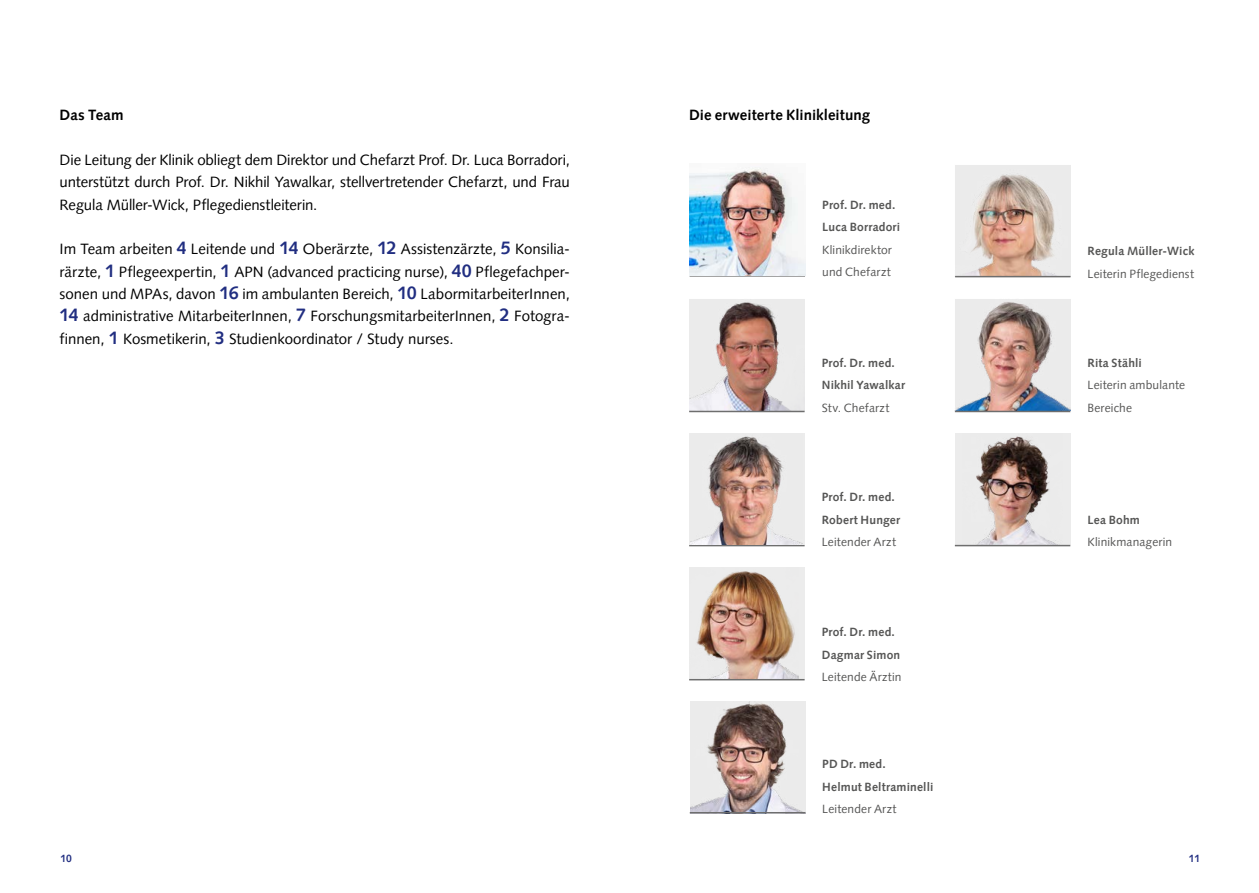
<style>
.page{position:relative;width:1259px;height:893px;background:#fff}
.page>*{position:absolute;margin:0;border:0;box-sizing:border-box;transform-origin:0 0}
.t1{font:15px/22.4px "Syntax LT Pro";letter-spacing:-.005em;color:#000;text-align:justify}
.t2{font:700 15px "Syntax LT Pro";letter-spacing:.005em;color:#000}
.t3{font:700 12px/22.4px "Syntax LT Pro";letter-spacing:.015em;color:#565655}
.t4{font:12px/22.4px "Syntax LT Pro";letter-spacing:.01em;color:#565655}
.t5{font:700 10.5px "Syntax LT Pro";color:#212e81}
.s1{font-weight:700;font-size:18px;color:#212e81}
</style>
<div class="page">
<hr style="left:689px;top:275px;width:116px;height:2px;background:#6e6e6e">
<img style="left:689px;top:167px;width:116px;height:108px">
<hr style="left:689px;top:545px;width:115px;height:1px;background:#6e6e6e">
<div style="left:689px;top:433px;width:115px;height:112px;background:#ececec"></div>
<img style="left:690px;top:436px;width:112px;height:109px">
<img style="left:955px;top:299px;width:115px;height:112px">
<hr style="left:955px;top:411px;width:115px;height:1px;background:#6e6e6e">
<img style="left:689px;top:299px;width:115px;height:112px">
<hr style="left:689px;top:411px;width:115px;height:1px;background:#6e6e6e">
<div style="left:689px;top:567px;width:115px;height:112px;background:#ececec"></div>
<img style="left:696px;top:571px;width:102px;height:108px">
<hr style="left:689px;top:679px;width:115px;height:1px;background:#6e6e6e">
<img style="left:955px;top:165px;width:115px;height:111px">
<hr style="left:955px;top:276px;width:115px;height:1px;background:#6e6e6e">
<div style="left:955px;top:433px;width:115px;height:112px;background:#ececec"></div>
<img style="left:962px;top:436px;width:100px;height:109px">
<hr style="left:955px;top:545px;width:115px;height:1px;background:#6e6e6e">
<img style="left:690px;top:702px;width:115px;height:110px">
<hr style="left:690px;top:812px;width:115px;height:1px;background:#6e6e6e">
<p class="t2" style="left:60px;top:106px;width:66px">Das Team</p>
<p class="t1" style="left:60px;top:149px;width:512px">Die Leitung der Klinik obliegt dem Direktor und Chefarzt Prof. Dr. Luca Borradori, unterstützt durch Prof. Dr. Nikhil Yawalkar, stellvertretender Chefarzt, und Frau Regula Müller-Wick, Pflegedienstleiterin.</p>
<p class="t1" style="left:60px;top:238px;width:512px">Im Team arbeiten <span class="s1">4</span> Leitende und <span class="s1">14</span> Oberärzte, <span class="s1">12</span> Assistenzärzte, <span class="s1">5</span> Konsilia&shy;rärzte, <span class="s1">1</span> Pflegeexpertin, <span class="s1">1</span> APN (advanced practicing nurse), <span class="s1">40</span> Pflegefachper&shy;sonen und MPAs, davon <span class="s1">16</span> im ambulanten Bereich, <span class="s1">10</span> LabormitarbeiterInnen, <span class="s1">14</span> administrative MitarbeiterInnen, <span class="s1">7</span> ForschungsmitarbeiterInnen, <span class="s1">2</span> Fotogra&shy;finnen, <span class="s1">1</span> Kosmetikerin, <span class="s1">3</span> Studienkoordinator / Study nurses.</p>
<p class="t2" style="left:689px;top:106px;width:183px">Die erweiterte Klinikleitung</p>
<p class="t3" style="left:822px;top:194px;width:79px">Prof. Dr. med.<br>Luca Borradori</p>
<p class="t4" style="left:822px;top:239px;width:71px">Klinikdirektor und Chefarzt</p>
<p class="t3" style="left:822px;top:352px;width:85px">Prof. Dr. med.<br>Nikhil Yawalkar</p>
<p class="t4" style="left:822px;top:396px;width:69px">Stv. Chefarzt</p>
<p class="t3" style="left:822px;top:486px;width:80px">Prof. Dr. med.<br>Robert Hunger</p>
<p class="t4" style="left:822px;top:531px;width:76px">Leitender Arzt</p>
<p class="t3" style="left:822px;top:621px;width:80px">Prof. Dr. med.<br>Dagmar Simon</p>
<p class="t4" style="left:822px;top:666px;width:81px">Leitende Ärztin</p>
<p class="t3" style="left:822px;top:753px;width:113px">PD Dr. med.<br>Helmut Beltraminelli</p>
<p class="t4" style="left:822px;top:798px;width:76px">Leitender Arzt</p>
<p class="t3" style="left:1087px;top:240px;width:108px">Regula Müller-Wick</p>
<p class="t4" style="left:1087px;top:262px;width:108px">Leiterin Pflegedienst</p>
<p class="t3" style="left:1087px;top:352px;width:56px">Rita Stähli</p>
<p class="t4" style="left:1087px;top:374px;width:99px">Leiterin ambulante<br>Bereiche</p>
<p class="t3" style="left:1087px;top:508px;width:54px">Lea Bohm</p>
<p class="t4" style="left:1087px;top:531px;width:86px">Klinikmanagerin</p>
<p class="t5" style="left:60px;top:852px;width:13px">10</p>
<p class="t5" style="left:1188px;top:852px;width:13px">11</p>
</div>
